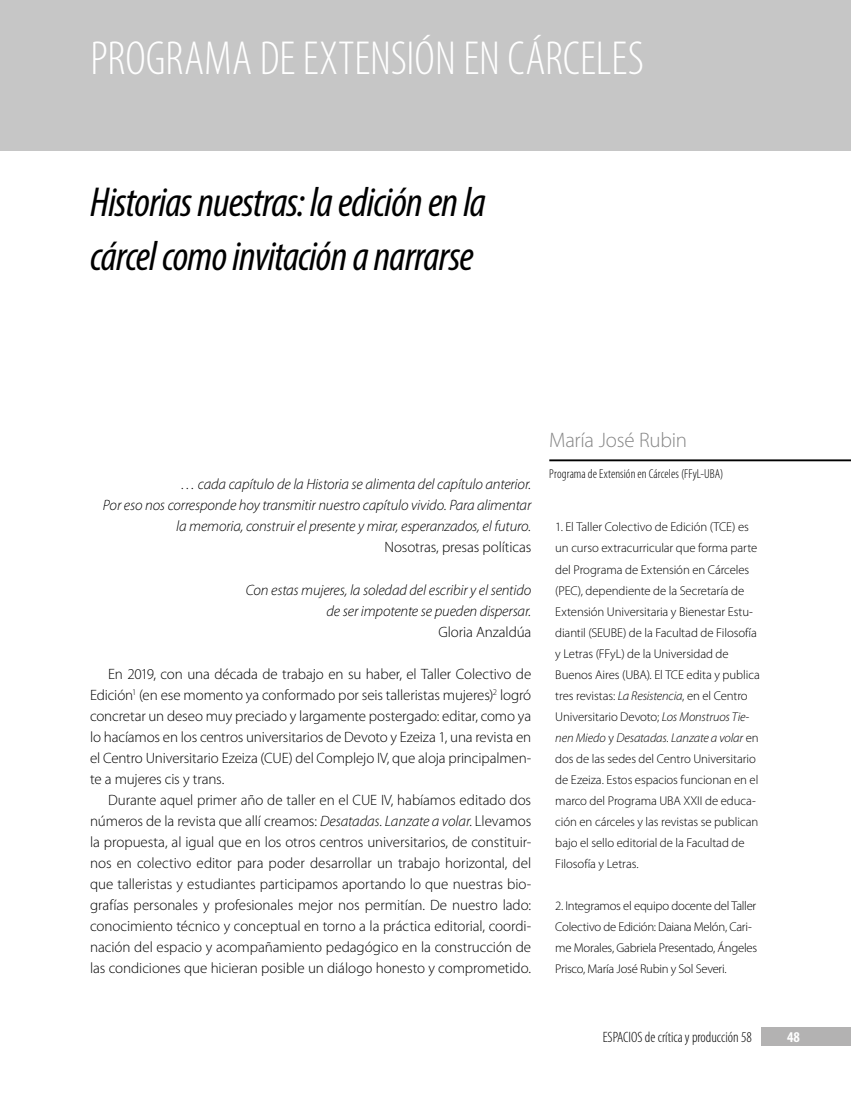
<style>
.page{position:relative;width:851px;height:1098px;background:#fff}
.page>*{position:absolute;margin:0;border:0;box-sizing:border-box;transform-origin:0 0}
.t1{font:300 condensed 48px "Myriad Pro";color:#fff}
.t2{font:italic condensed 42px/54px "Myriad Pro";letter-spacing:-.02em;color:#000}
.t3{font:300 21px "Myriad Pro";letter-spacing:-.015em;color:#878787}
.t4{font:300 15px/21px "Myriad Pro";letter-spacing:-.005em;color:#000;text-align:justify}
.t5{font:italic 300 15px/21px "Myriad Pro";letter-spacing:-.01em;color:#000;text-align:right}
.t6{font:300 condensed 15px "Myriad Pro";color:#000}
.t7{font:700 condensed 15px "Myriad Pro";color:#fff}
.t8{font:300 condensed 12.9px "Myriad Pro";letter-spacing:.005em;color:#000}
.t9{font:300 12.75px/21px "Myriad Pro";letter-spacing:-.01em;color:#000}
.s1{font-style:italic}
</style>
<div class="page">
<div style="left:760px;top:1027px;width:90px;height:18px;background:#b3b2b2"></div>
<div style="left:0;top:0;width:850px;height:151px;background:#c6c6c6"></div>
<hr style="left:549px;top:459px;width:301px;height:2px;background:#000">
<h1 class="t1" style="left:90px;top:32px;width:555px">PROGRAMA DE EXTENSIÓN EN CÁRCELES</h1>
<h2 class="t2" style="left:90px;top:175px;width:397px">Historias nuestras: la edición en la cárcel como invitación a narrarse</h2>
<p class="t5" style="left:103px;top:473px;width:430px">… cada capítulo de la Historia se alimenta del capítulo anterior.<br>Por eso nos corresponde hoy transmitir nuestro capítulo vivido. Para alimentar la memoria, construir el presente y mirar, esperanzados, el futuro.</p>
<p class="t4" style="left:384px;top:537px;width:148px">Nosotras, presas políticas</p>
<p class="t5" style="left:246px;top:578px;width:287px">Con estas mujeres, la soledad del escribir y el sentido de ser impotente se pueden dispersar.</p>
<p class="t4" style="left:438px;top:621px;width:94px">Gloria Anzaldúa</p>
<p class="t4" style="left:90px;top:663px;width:442px;text-indent:18px">En 2019, con una década de trabajo en su haber, el Taller Colectivo de Edición<sup>1</sup> (en ese momento ya conformado por seis talleristas mujeres)<sup>2</sup> logró concretar un deseo muy preciado y largamente postergado: editar, como ya lo hacíamos en los centros universitarios de Devoto y Ezeiza 1, una revista en el Centro Universitario Ezeiza (CUE) del Complejo IV, que aloja principalmen&shy;te a mujeres cis y trans.</p>
<p class="t4" style="left:90px;top:789px;width:442px;text-indent:18px">Durante aquel primer año de taller en el CUE IV, habíamos editado dos números de la revista que allí creamos: <span class="s1">Desatadas. Lanzate a volar.</span> Llevamos la propuesta, al igual que en los otros centros universitarios, de constituir&shy;nos en colectivo editor para poder desarrollar un trabajo horizontal, del que talleristas y estudiantes participamos aportando lo que nuestras bio&shy;grafías personales y profesionales mejor nos permitían. De nuestro lado: conocimiento técnico y conceptual en torno a la práctica editorial, coordi&shy;nación del espacio y acompañamiento pedagógico en la construcción de las condiciones que hicieran posible un diálogo honesto y comprometido.</p>
<h3 class="t3" style="left:549px;top:428px;width:139px">María José Rubin</h3>
<p class="t8" style="left:549px;top:467px;width:176px">Programa de Extensión en Cárceles (FFyL-UBA)</p>
<p class="t9" style="left:555px;top:516px;width:206px">1. El Taller Colectivo de Edición (TCE) es un curso extracurricular que forma parte del Programa de Extensión en Cárceles (PEC), dependiente de la Secretaría de Extensión Universitaria y Bienestar Estu&shy;diantil (SEUBE) de la Facultad de Filosofía y Letras (FFyL) de la Universidad de Buenos Aires (UBA). El TCE edita y publica tres revistas: <span class="s1">La Resistencia</span>, en el Centro Universitario Devoto; <span class="s1">Los Monstruos Tie&shy;nen Miedo</span> y <span class="s1">Desatadas. Lanzate a volar</span> en dos de las sedes del Centro Universitario de Ezeiza. Estos espacios funcionan en el marco del Programa UBA XXII de educa&shy;ción en cárceles y las revistas se publican bajo el sello editorial de la Facultad de Filosofía y Letras.</p>
<p class="t9" style="left:555px;top:894px;width:203px">2. Integramos el equipo docente del Taller Colectivo de Edición: Daiana Melón, Cari&shy;me Morales, Gabriela Presentado, Ángeles Prisco, María José Rubin y Sol Severi.</p>
<p class="t6" style="left:602px;top:1028px;width:151px">ESPACIOS de crítica y producción 58</p>
<p class="t7" style="left:787px;top:1027px;width:14px">48</p>
</div>
